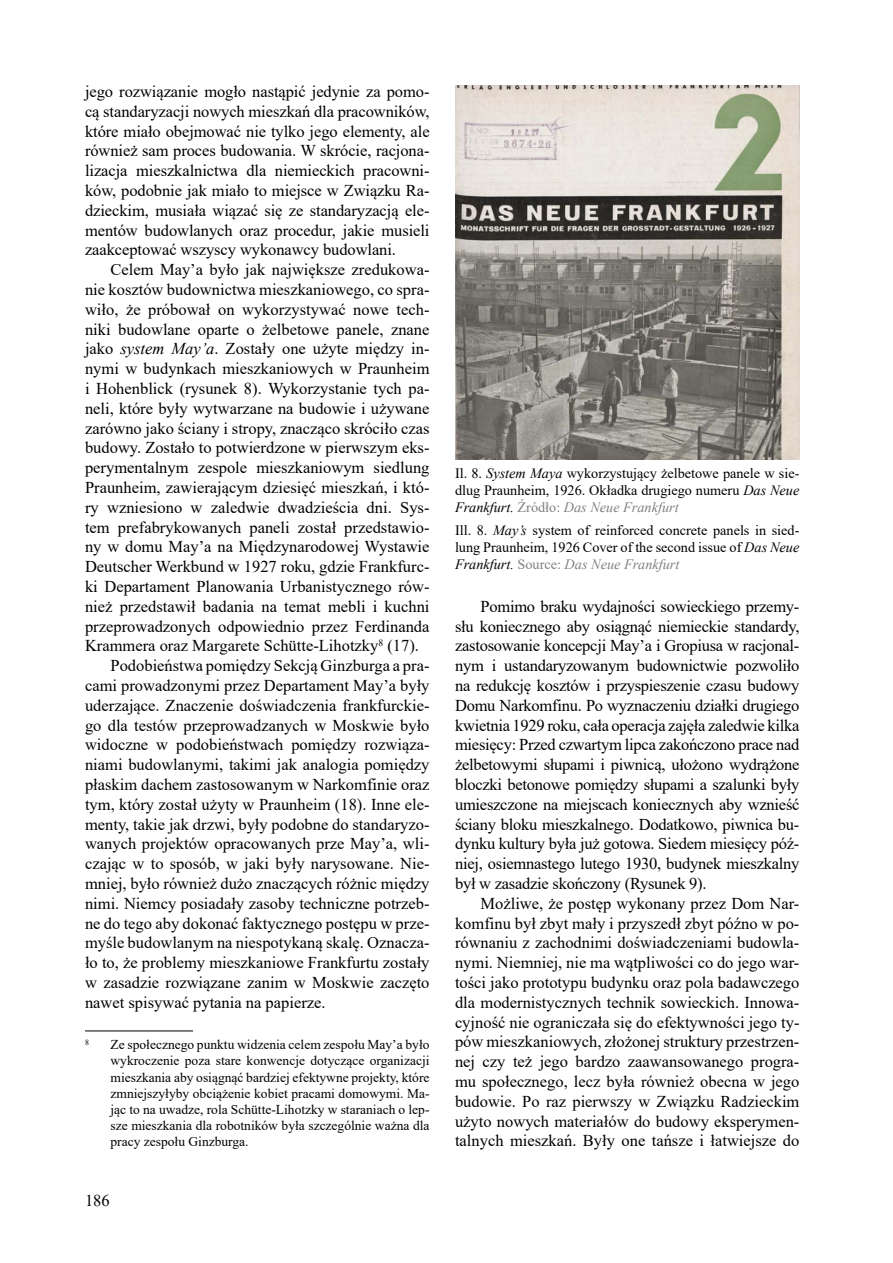
<style>
.page{position:relative;width:893px;height:1263px;background:#fff}
.page>*{position:absolute;margin:0;border:0;box-sizing:border-box;transform-origin:0 0}
.t1{font:16.5px/19.8px "Times New Roman";color:#000;text-align:justify}
.t2{font:14.25px/17px "Times New Roman";color:#000;text-align:justify}
.t3{font:13.5px/16.2px "Times New Roman";color:#000;text-align:justify}
.t4{font:7.8px "Times New Roman";color:#000}
.s1{font-style:italic}
.s2{color:#808080}
.s3{font-style:italic;color:#808080}
</style>
<div class="page">
<hr style="left:85px;top:1030px;width:108px;height:1px;background:#000">
<img style="left:455px;top:85px;width:344px;height:374px">
<p class="t1" style="left:85px;top:81px;width:346px">jego rozwiązanie mogło nastąpić jedynie za pomo&shy;cą standaryzacji nowych mieszkań dla pracowników, które miało obejmować nie tylko jego elementy, ale również sam proces budowania. W skrócie, racjona&shy;lizacja mieszkalnictwa dla niemieckich pracowni&shy;ków, podobnie jak miało to miejsce w Związku Ra&shy;dzieckim, musiała wiązać się ze standaryzacją ele&shy;mentów budowlanych oraz procedur, jakie musieli zaakceptować wszyscy wykonawcy budowlani.</p>
<p class="t1" style="left:111px;top:260px;width:320px">Celem May’a było jak największe zredukowa-</p>
<p class="t1" style="left:85px;top:279px;width:346px">nie kosztów budownictwa mieszkaniowego, co spra-</p>
<p class="t1" style="left:85px;top:299px;width:346px">wiło, że próbował on wykorzystywać nowe tech-</p>
<p class="t1" style="left:85px;top:319px;width:346px">niki budowlane oparte o żelbetowe panele, znane</p>
<p class="t1" style="left:85px;top:339px;width:346px">jako <span class="s1">system May’a</span>. Zostały one użyte między in-</p>
<p class="t1" style="left:85px;top:359px;width:346px">nymi w budynkach mieszkaniowych w Praunheim</p>
<p class="t1" style="left:85px;top:378px;width:346px">i Hohenblick (rysunek 8). Wykorzystanie tych pa-</p>
<p class="t1" style="left:85px;top:398px;width:346px">neli, które były wytwarzane na budowie i używane</p>
<p class="t1" style="left:85px;top:418px;width:346px">zarówno jako ściany i stropy, znacząco skróciło czas</p>
<p class="t1" style="left:85px;top:438px;width:346px">budowy. Zostało to potwierdzone w pierwszym eks-</p>
<p class="t1" style="left:85px;top:458px;width:346px">perymentalnym zespole mieszkaniowym siedlung</p>
<p class="t1" style="left:85px;top:477px;width:346px">Praunheim, zawierającym dziesięć mieszkań, i któ-</p>
<p class="t1" style="left:85px;top:497px;width:346px">ry wzniesiono w zaledwie dwadzieścia dni. Sys-</p>
<p class="t1" style="left:85px;top:517px;width:346px">tem prefabrykowanych paneli został przedstawio-</p>
<p class="t1" style="left:85px;top:537px;width:346px">ny w domu May’a na Międzynarodowej Wystawie</p>
<p class="t1" style="left:85px;top:557px;width:346px">Deutscher Werkbund w 1927 roku, gdzie Frankfurc-</p>
<p class="t1" style="left:85px;top:576px;width:346px">ki Departament Planowania Urbanistycznego rów-</p>
<p class="t1" style="left:85px;top:596px;width:346px">nież przedstawił badania na temat mebli i kuchni</p>
<p class="t1" style="left:85px;top:616px;width:346px">przeprowadzonych odpowiednio przez Ferdinanda</p>
<p class="t1" style="left:85px;top:636px;width:335px">Krammera oraz Margarete Schütte-Lihotzky<sup>8</sup> (17).</p>
<p class="t1" style="left:111px;top:656px;width:320px">Podobieństwa pomiędzy Sekcją Ginzburga a pra-</p>
<p class="t1" style="left:85px;top:675px;width:346px">cami prowadzonymi przez Departament May’a były</p>
<p class="t1" style="left:85px;top:695px;width:346px">uderzające. Znaczenie doświadczenia frankfurckie-</p>
<p class="t1" style="left:85px;top:715px;width:346px">go dla testów przeprowadzanych w Moskwie było</p>
<p class="t1" style="left:85px;top:735px;width:346px">widoczne w podobieństwach pomiędzy rozwiąza-</p>
<p class="t1" style="left:85px;top:755px;width:346px">niami budowlanymi, takimi jak analogia pomiędzy</p>
<p class="t1" style="left:85px;top:774px;width:346px">płaskim dachem zastosowanym w Narkomfinie oraz</p>
<p class="t1" style="left:85px;top:794px;width:346px">tym, który został użyty w Praunheim (18). Inne ele-</p>
<p class="t1" style="left:85px;top:814px;width:346px">menty, takie jak drzwi, były podobne do standaryzo-</p>
<p class="t1" style="left:85px;top:834px;width:346px">wanych projektów opracowanych prze May’a, wli-</p>
<p class="t1" style="left:85px;top:854px;width:346px">czając w to sposób, w jaki były narysowane. Nie-</p>
<p class="t1" style="left:85px;top:873px;width:346px">mniej, było również dużo znaczących różnic między</p>
<p class="t1" style="left:85px;top:893px;width:346px">nimi. Niemcy posiadały zasoby techniczne potrzeb-</p>
<p class="t1" style="left:85px;top:913px;width:346px">ne do tego aby dokonać faktycznego postępu w prze-</p>
<p class="t1" style="left:85px;top:933px;width:346px">myśle budowlanym na niespotykaną skalę. Oznacza-</p>
<p class="t1" style="left:85px;top:953px;width:346px">ło to, że problemy mieszkaniowe Frankfurtu zostały</p>
<p class="t1" style="left:85px;top:972px;width:346px">w zasadzie rozwiązane zanim w Moskwie zaczęto</p>
<p class="t1" style="left:85px;top:992px;width:242px">nawet spisywać pytania na papierze.</p>
<p class="t4" style="left:85px;top:1038px;width:5px">8</p>
<p class="t3" style="left:111px;top:1036px;width:320px">Ze społecznego punktu widzenia celem zespołu May’a było wykroczenie poza stare konwencje dotyczące organizacji mieszkania aby osiągnąć bardziej efektywne projekty, które zmniejszyłyby obciążenie kobiet pracami domowymi. Ma&shy;jąc to na uwadze, rola Schütte-Lihotzky w staraniach o lep&shy;sze mieszkania dla robotników była szczególnie ważna dla pracy zespołu Ginzburga.</p>
<p class="t1" style="left:85px;top:1191px;width:26px">186</p>
<p class="t2" style="left:455px;top:465px;width:346px">Il. 8. <span class="s1">System Maya</span> wykorzystujący żelbetowe panele w sie&shy;dlug Praunheim, 1926. Okładka drugiego numeru <span class="s1">Das Neue Frankfurt.</span> <span class="s2">Źródło:</span> <span class="s3">Das Neue Frankfurt</span></p>
<p class="t2" style="left:455px;top:522px;width:346px">Ill. 8. <span class="s1">May’s</span> system of reinforced concrete panels in sied&shy;lung Praunheim, 1926 Cover of the second issue of <span class="s1">Das Neue Frankfurt.</span> <span class="s2">Source:</span> <span class="s3">Das Neue Frankfurt</span></p>
<p class="t1" style="left:455px;top:596px;width:346px;text-indent:26px">Pomimo braku wydajności sowieckiego przemy&shy;słu koniecznego aby osiągnąć niemieckie standardy, zastosowanie koncepcji May’a i Gropiusa w racjonal&shy;nym i ustandaryzowanym budownictwie pozwoliło na redukcję kosztów i przyspieszenie czasu budowy Domu Narkomfinu. Po wyznaczeniu działki drugiego kwietnia 1929 roku, cała operacja zajęła zaledwie kilka miesięcy: Przed czwartym lipca zakończono prace nad żelbetowymi słupami i piwnicą, ułożono wydrążone bloczki betonowe pomiędzy słupami a szalunki były umieszczone na miejscach koniecznych aby wznieść ściany bloku mieszkalnego. Dodatkowo, piwnica bu&shy;dynku kultury była już gotowa. Siedem miesięcy póź&shy;niej, osiemnastego lutego 1930, budynek mieszkalny był w zasadzie skończony (Rysunek 9).</p>
<p class="t1" style="left:455px;top:893px;width:346px;text-indent:26px">Możliwe, że postęp wykonany przez Dom Nar&shy;komfinu był zbyt mały i przyszedł zbyt późno w po&shy;równaniu z zachodnimi doświadczeniami budowla&shy;nymi. Niemniej, nie ma wątpliwości co do jego war&shy;tości jako prototypu budynku oraz pola badawczego dla modernistycznych technik sowieckich. Innowa&shy;cyjność nie ograniczała się do efektywności jego ty&shy;pów mieszkaniowych, złożonej struktury przestrzen&shy;nej czy też jego bardzo zaawansowanego progra&shy;mu społecznego, lecz była również obecna w jego budowie. Po raz pierwszy w Związku Radzieckim użyto nowych materiałów do budowy eksperymen&shy;talnych mieszkań. Były one tańsze i łatwiejsze do</p>
</div>
